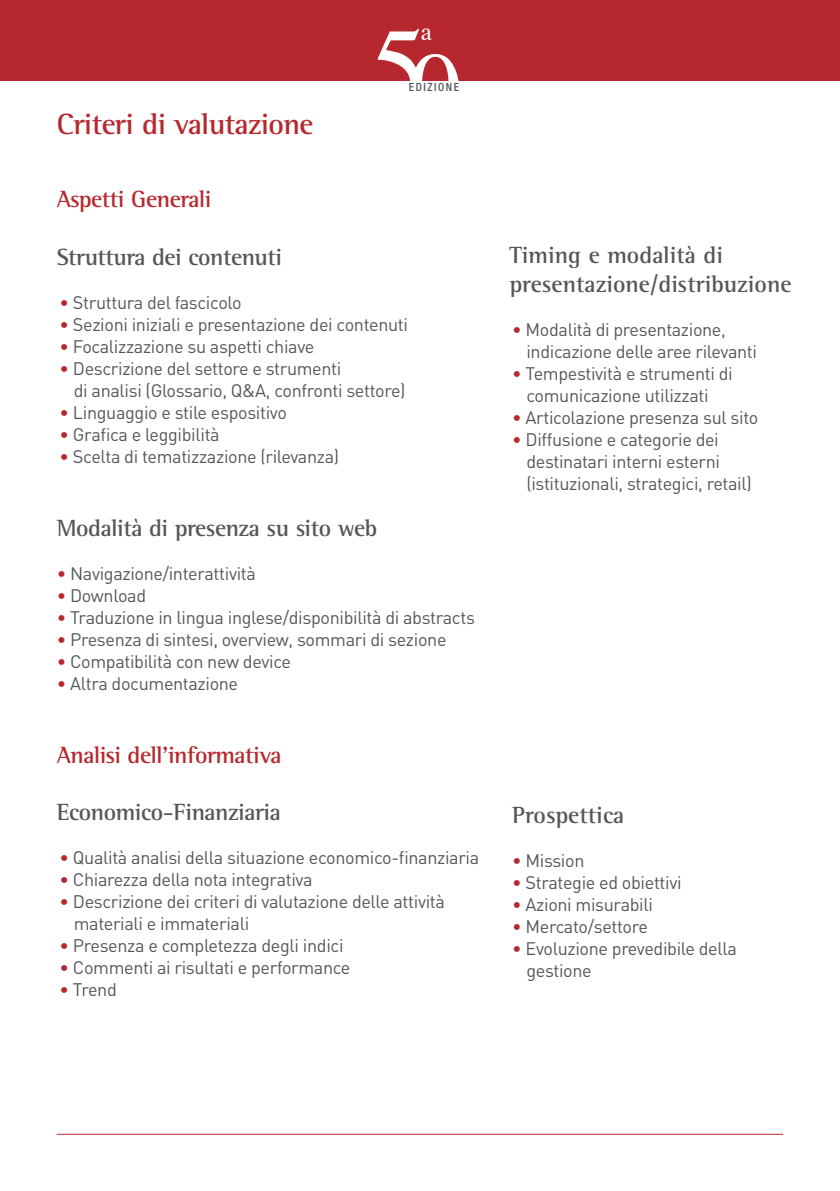
<style>
.page{position:relative;width:840px;height:1191px;background:#fff}
.page>*{position:absolute;margin:0;border:0;box-sizing:border-box;transform-origin:0 0}
._00_Capitolo{font:700 30px "Rotis Semi Serif Std";letter-spacing:-.02em;color:#b6282d}
.t1{font:25.4px "Times";color:#fff}
._01_Paragrafo_Grey{font:700 24px "Rotis Semi Serif Std";letter-spacing:-.02em;color:#54575a}
._01_Paragrafo_Grey-2{font:700 24px/28.8px "Rotis Semi Serif Std";color:#54575a}
._01_Paragrafo_Red{font:700 24px "Rotis Semi Serif Std";letter-spacing:-.02em;color:#b6282d}
._02_Testo{font:18px "DIN";letter-spacing:-.02em;color:#54575a}
._02_Testo_elenchi{font:18px/22px "DIN";letter-spacing:-.02em;color:#54575a}
.t2{font:500 condensed 11.4px "Helvetica Neue LT Std";letter-spacing:.14em;color:#54575a}
.s1{color:#b6282d}
</style>
<div class="page">
<div style="left:0;top:0;width:839px;height:81px;background:#b6282d"></div>
<svg style="left:377px;top:29px;width:82px;height:52px"></svg>
<hr style="left:57px;top:1133px;width:725px;height:1px;background:#b6282d">
<h2 class="t1" style="left:420px;top:8px;width:13px">a</h2>
<p class="_00_Capitolo" style="left:57px;top:106px;width:258px">Criteri di valutazione</p>
<p class="t2" style="left:408px;top:80px;width:52px">EDIZIONE</p>
<p class="_01_Paragrafo_Red" style="left:57px;top:185px;width:156px">Aspetti Generali</p>
<p class="_01_Paragrafo_Grey" style="left:57px;top:242px;width:227px">Struttura dei contenuti</p>
<p class="_02_Testo" style="left:60px;top:291px;width:183px"><span class="s1">•</span> Struttura del fascicolo</p>
<p class="_02_Testo" style="left:60px;top:313px;width:350px"><span class="s1">•</span> Sezioni iniziali e presentazione dei contenuti</p>
<p class="_02_Testo" style="left:60px;top:335px;width:256px"><span class="s1">•</span> Focalizzazione su aspetti chiave</p>
<p class="_02_Testo" style="left:60px;top:357px;width:283px"><span class="s1">•</span> Descrizione del settore e strumenti</p>
<p class="_02_Testo" style="left:74px;top:379px;width:333px">di analisi (Glossario, Q&amp;A, confronti settore)</p>
<p class="_02_Testo" style="left:60px;top:401px;width:229px"><span class="s1">•</span> Linguaggio e stile espositivo</p>
<p class="_02_Testo" style="left:60px;top:423px;width:161px"><span class="s1">•</span> Grafica e leggibilità</p>
<p class="_02_Testo" style="left:60px;top:445px;width:281px"><span class="s1">•</span> Scelta di tematizzazione (rilevanza)</p>
<p class="_01_Paragrafo_Grey" style="left:57px;top:513px;width:322px">Modalità di presenza su sito web</p>
<p class="_02_Testo" style="left:57px;top:562px;width:201px"><span class="s1">•</span> Navigazione/interattività</p>
<p class="_02_Testo" style="left:57px;top:584px;width:91px"><span class="s1">•</span> Download</p>
<p class="_02_Testo" style="left:57px;top:606px;width:419px"><span class="s1">•</span> Traduzione in lingua inglese/disponibilità di abstracts</p>
<p class="_02_Testo" style="left:57px;top:628px;width:391px"><span class="s1">•</span> Presenza di sintesi, overview, sommari di sezione</p>
<p class="_02_Testo" style="left:57px;top:650px;width:236px"><span class="s1">•</span> Compatibilità con new device</p>
<p class="_02_Testo" style="left:57px;top:672px;width:183px"><span class="s1">•</span> Altra documentazione</p>
<p class="_01_Paragrafo_Red" style="left:57px;top:740px;width:226px">Analisi dell’informativa</p>
<p class="_01_Paragrafo_Grey" style="left:57px;top:798px;width:225px">Economico-Finanziaria</p>
<p class="_02_Testo" style="left:60px;top:846px;width:421px"><span class="s1">•</span> Qualità analisi della situazione economico-finanziaria</p>
<p class="_02_Testo" style="left:60px;top:868px;width:254px"><span class="s1">•</span> Chiarezza della nota integrativa</p>
<p class="_02_Testo" style="left:60px;top:890px;width:387px"><span class="s1">•</span> Descrizione dei criteri di valutazione delle attività</p>
<p class="_02_Testo" style="left:74px;top:912px;width:177px">materiali e immateriali</p>
<p class="_02_Testo" style="left:60px;top:934px;width:285px"><span class="s1">•</span> Presenza e completezza degli indici</p>
<p class="_02_Testo" style="left:60px;top:956px;width:292px"><span class="s1">•</span> Commenti ai risultati e performance</p>
<p class="_02_Testo" style="left:60px;top:978px;width:59px"><span class="s1">•</span> Trend</p>
<p class="_01_Paragrafo_Grey-2" style="left:509px;top:240px;width:283px">Timing e modalità di presentazione/distribuzione</p>
<p class="_02_Testo_elenchi" style="left:526px;top:318px;width:232px;text-indent:-14px"><span class="s1">•</span> Modalità di presentazione, indicazione delle aree rilevanti</p>
<p class="_02_Testo_elenchi" style="left:512px;top:362px;width:222px;text-align:center"><span class="s1">•</span> Tempestività e strumenti di comunicazione utilizzati</p>
<p class="_02_Testo_elenchi" style="left:512px;top:406px;width:247px"><span class="s1">•</span> Articolazione presenza sul sito</p>
<p class="_02_Testo_elenchi" style="left:526px;top:428px;width:227px;text-indent:-14px"><span class="s1">•</span> Diffusione e categorie dei destinatari interni esterni (istituzionali, strategici, retail)</p>
<p class="_01_Paragrafo_Grey-2" style="left:512px;top:800px;width:114px">Prospettica</p>
<p class="_02_Testo_elenchi" style="left:512px;top:848px;width:74px"><span class="s1">•</span> Mission</p>
<p class="_02_Testo_elenchi" style="left:512px;top:870px;width:171px"><span class="s1">•</span> Strategie ed obiettivi</p>
<p class="_02_Testo_elenchi" style="left:512px;top:892px;width:142px"><span class="s1">•</span> Azioni misurabili</p>
<p class="_02_Testo_elenchi" style="left:512px;top:914px;width:137px"><span class="s1">•</span> Mercato/settore</p>
<p class="_02_Testo_elenchi" style="left:526px;top:936px;width:212px;text-indent:-14px"><span class="s1">•</span> Evoluzione prevedibile della gestione</p>
</div>
